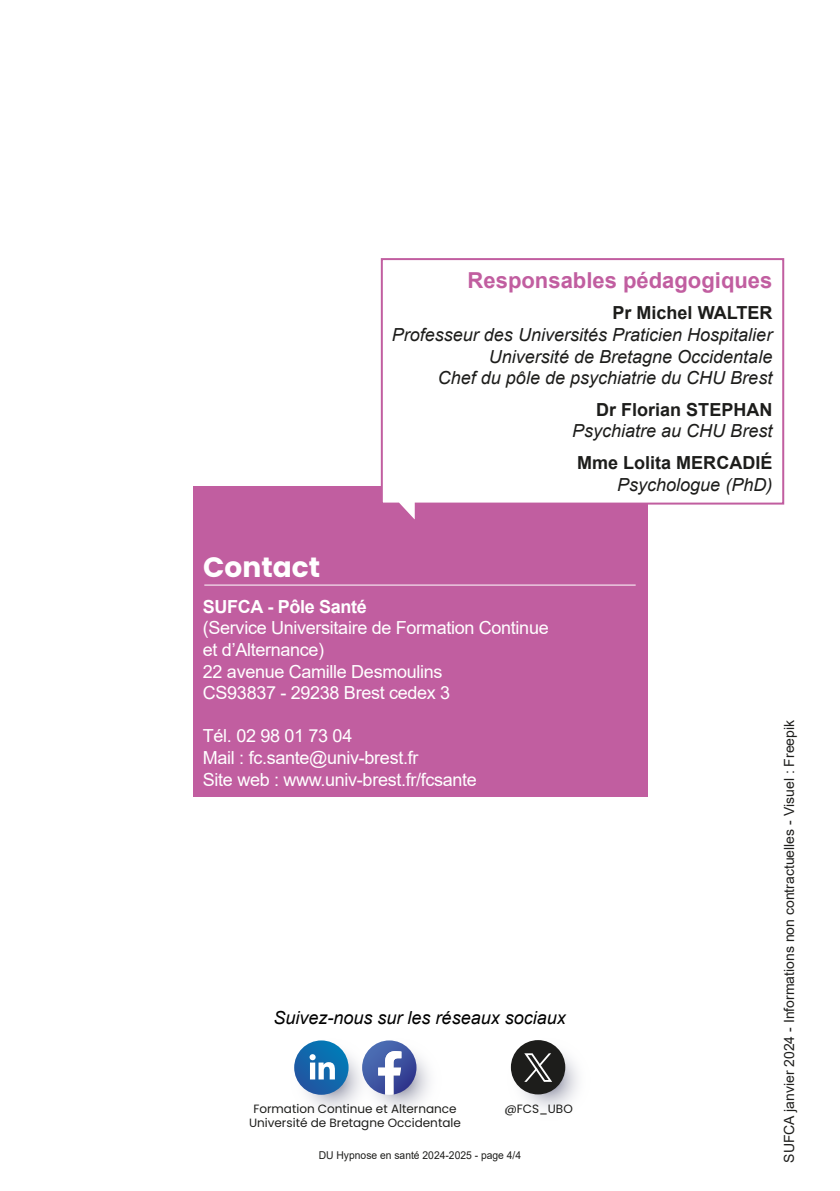
<style>
.page{position:relative;width:840px;height:1191px;background:#fff}
.page>*{position:absolute;margin:0;border:0;box-sizing:border-box;transform-origin:0 0}
.t1{font:700 28px "Poppins";color:#fff}
.t2{font:700 22px "Arial";color:#c15ea0}
.t3{font:18px/21.6px "Arial";letter-spacing:-.02em;color:#fff}
.t4{font:italic 18px/21.6px "Arial";color:#1d1d1b;text-align:right}
.t5{font:700 18px "Arial";color:#1d1d1b}
.t6{font:italic 18px "Arial";color:#000}
.t7{font:700 18px "Arial";letter-spacing:-.02em;color:#fff}
.t8{font:14px "Arial";color:#1e1e1c}
.t9{font:12px/14.4px "Poppins";color:#1d1d1b;text-align:center}
.t10{font:10.8px "Arial";color:#1e1e1c;scale:.96 1}
</style>
<div class="page">
<div style="left:193px;top:486px;width:453px;height:311px;background:#c15ea0"></div>
<hr style="left:204px;top:584px;width:431px;height:1px;background:#fff">
<svg style="left:380px;top:258px;width:404px;height:269px"></svg>
<svg style="left:357px;top:1037px;width:85px;height:85px"></svg>
<svg style="left:366px;top:1040px;width:50px;height:54px"></svg>
<svg style="left:289px;top:1037px;width:85px;height:85px"></svg>
<svg style="left:294px;top:1040px;width:54px;height:54px"></svg>
<svg style="left:309px;top:1054px;width:26px;height:25px"></svg>
<svg style="left:506px;top:1037px;width:84px;height:84px"></svg>
<div style="left:510px;top:1040px;width:55px;height:54px;background:#1d1d1b;border-radius:50%"></div>
<svg style="left:524px;top:1053px;width:28px;height:28px"></svg>
<p class="t2" style="left:467px;top:264px;width:306px">Responsables pédagogiques</p>
<p class="t5" style="left:612px;top:300px;width:161px">Pr Michel WALTER</p>
<p class="t4" style="left:391px;top:324px;width:382px">Professeur des Universités Praticien Hospitalier<br>Université de Bretagne Occidentale<br>Chef du pôle de psychiatrie du CHU Brest</p>
<p class="t5" style="left:596px;top:397px;width:178px">Dr Florian STEPHAN</p>
<p class="t4" style="left:571px;top:420px;width:202px">Psychiatre au CHU Brest</p>
<p class="t5" style="left:577px;top:450px;width:197px">Mme Lolita MERCADIÉ</p>
<p class="t4" style="left:616px;top:474px;width:157px">Psychologue (PhD)</p>
<h1 class="t1" style="left:203px;top:551px;width:118px">Contact</h1>
<p class="t7" style="left:203px;top:594px;width:165px">SUFCA - Pôle Santé</p>
<p class="t3" style="left:203px;top:617px;width:347px">(Service Universitaire de Formation Continue et d’Alternance)<br>22 avenue Camille Desmoulins<br>CS93837 - 29238 Brest cedex 3</p>
<p class="t3" style="left:203px;top:725px;width:275px">Tél. 02 98 01 73 04<br>Mail : fc.sante@univ-brest.fr<br>Site web : www.univ-brest.fr/fcsante</p>
<p class="t6" style="left:273px;top:1006px;width:294px">Suivez-nous sur les réseaux sociaux</p>
<p class="t9" style="left:249px;top:1101px;width:213px">Formation Continue et Alternance<br>Université de Bretagne Occidentale</p>
<p class="t9" style="left:504px;top:1101px;width:70px">@FCS_UBO</p>
<p class="t10" style="left:318px;top:1147px;width:212px">DU Hypnose en santé 2024-2025 - page 4/4</p>
<p class="t8" style="left:779px;top:1162px;width:444px;rotate:-90deg">SUFCA janvier 2024 - Informations non contractuelles - Visuel : Freepik</p>
</div>
